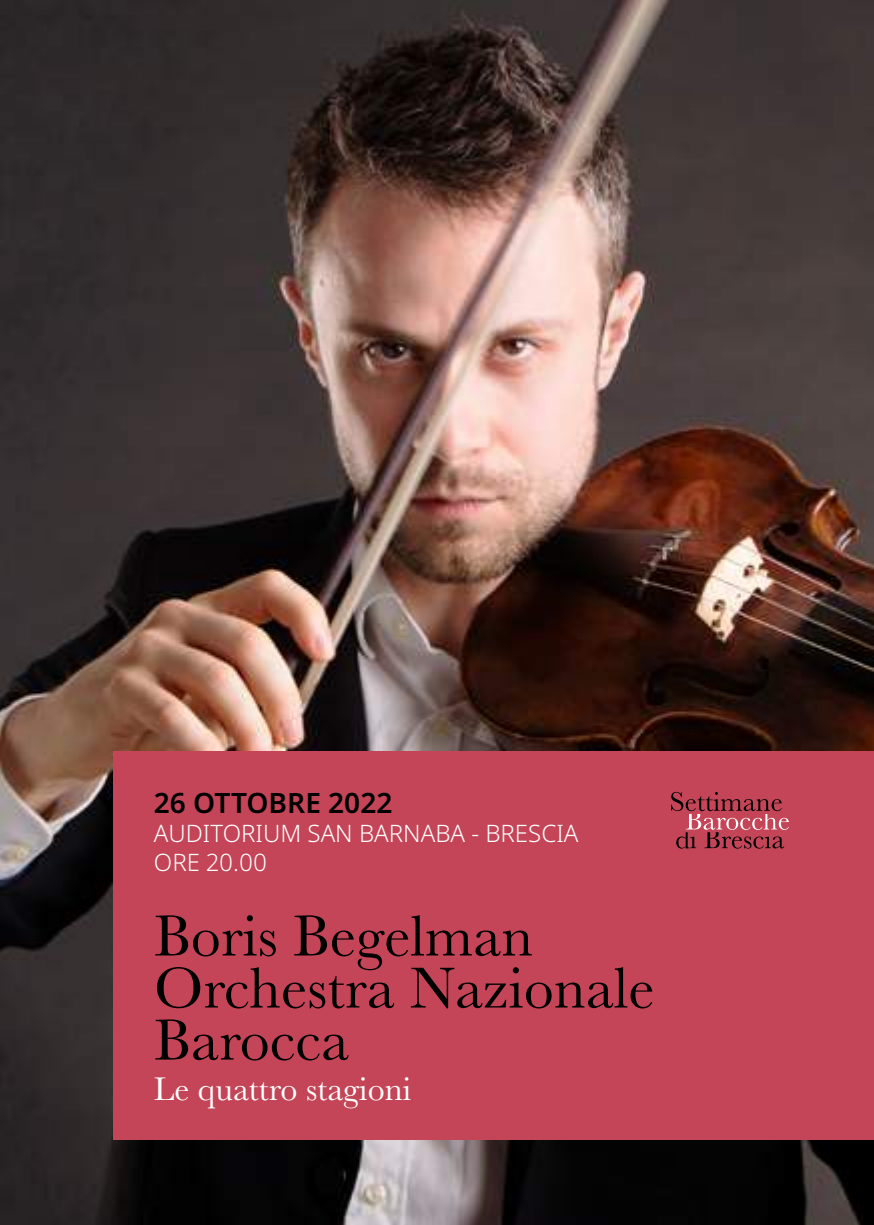
<style>
.page{position:relative;width:874px;height:1225px;background:#fff}
.page>*{position:absolute;margin:0;border:0;box-sizing:border-box;transform-origin:0 0}
.t1{font:60px/52px "Baskerville";color:#000}
.t2{font:34px "Baskerville";color:#fff}
.t3{font:600 28px "Noto Sans";color:#000}
.t4{font:300 24px/28.8px "Noto Sans";color:#fff}
</style>
<div class="page">
<img style="left:0;top:0;width:873px;height:1225px">
<div style="left:113px;top:751px;width:760px;height:389px;background:#c34557"></div>
<svg style="left:671px;top:792px;width:117px;height:56px"></svg>
<p class="t3" style="left:154px;top:787px;width:240px">26 OTTOBRE 2022</p>
<p class="t4" style="left:154px;top:819px;width:426px">AUDITORIUM SAN BARNABA - BRESCIA<br>ORE 20.00</p>
<p class="t1" style="left:154px;top:911px;width:502px">Boris Begelman<br>Orchestra Nazionale<br>Barocca</p>
<p class="t2" style="left:154px;top:1067px;width:259px">Le quattro stagioni</p>
</div>
